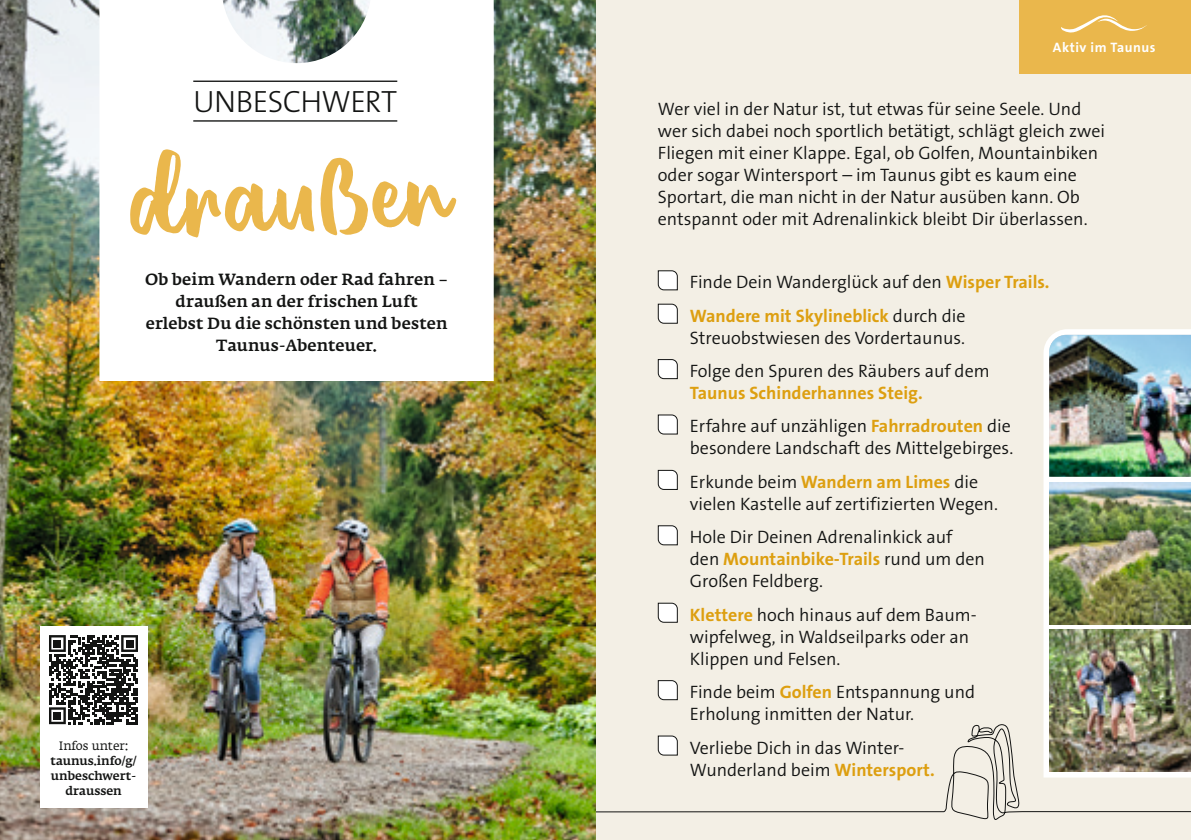
<style>
.page{position:relative;width:1191px;height:840px;background:#fff}
.page>*{position:absolute;margin:0;border:0;box-sizing:border-box;transform-origin:0 0}
.t1{font:131.2px "Believer";color:#eab74c}
.t2{font:300 30.8px "The Sans B3";letter-spacing:-.02em;color:#131413}
.t3{font:300 18px/22px "The Sans B4";color:#131413}
.t4{font:700 18px "The Sans B7";color:#dd9f10}
.t5{font:500 16px/22px "Fedra Serif A Pro";letter-spacing:.01em;color:#131413;text-align:center}
.t6{font:700 13.8px "The Sans B7";letter-spacing:.04em;color:#fff}
.t7{font:500 12px/15px "Fedra Serif A Pro";color:#131413;text-align:center}
.t8{font:12px "Fedra Serif A Pro";color:#131413}
.s1{font-family:"The Sans B7";font-weight:700;color:#dd9f10}
.s2{font-family:"The Sans B4";font-weight:300;color:#131413}
</style>
<div class="page">
<div style="left:595px;top:0;width:596px;height:839px;background:#f3efe5"></div>
<svg style="left:595px;top:722px;width:596px;height:98px"></svg>
<img style="left:0;top:0;width:595px;height:839px">
<svg style="left:1043px;top:329px;width:148px;height:448px;background:#f2f3f0"></svg>
<img style="left:1049px;top:334px;width:142px;height:142px">
<img style="left:1049px;top:482px;width:142px;height:142px">
<img style="left:1049px;top:629px;width:142px;height:142px">
<div style="left:40px;top:625px;width:108px;height:181px;background:#fff"></div>
<svg style="left:99px;top:0;width:395px;height:380px"></svg>
<hr style="left:193px;top:80px;width:204px;height:2px;background:#131413">
<hr style="left:193px;top:120px;width:204px;height:1px;background:#131413">
<div style="left:1019px;top:0;width:172px;height:74px;background:#eab74c"></div>
<svg style="left:1061px;top:15px;width:86px;height:18px"></svg>
<svg style="left:49px;top:635px;width:89px;height:88px"></svg>
<div style="left:54px;top:639px;width:7px;height:7px;background:#131413"></div>
<div style="left:126px;top:639px;width:7px;height:7px;background:#131413"></div>
<div style="left:54px;top:711px;width:7px;height:8px;background:#131413"></div>
<svg style="left:657px;top:270px;width:21px;height:20px"></svg>
<svg style="left:657px;top:303px;width:21px;height:21px"></svg>
<svg style="left:657px;top:359px;width:21px;height:20px"></svg>
<svg style="left:657px;top:414px;width:21px;height:20px"></svg>
<svg style="left:657px;top:469px;width:21px;height:21px"></svg>
<svg style="left:657px;top:525px;width:21px;height:20px"></svg>
<svg style="left:657px;top:602px;width:21px;height:20px"></svg>
<svg style="left:657px;top:680px;width:21px;height:20px"></svg>
<svg style="left:657px;top:734px;width:21px;height:21px"></svg>
<h2 class="t2" style="left:193px;top:86px;width:205px">UNBESCHWERT</h2>
<h1 class="t1" style="left:132px;top:140px;width:323px;rotate:-2deg">draußen</h1>
<p class="t5" style="left:145px;top:268px;width:305px">Ob beim Wandern oder Rad fahren – draußen an der frischen Luft erlebst Du die schönsten und besten<br>Taunus-Abenteuer.</p>
<p class="t8" style="left:59px;top:738px;width:71px">Infos unter:</p>
<p class="t7" style="left:51px;top:753px;width:88px">taunus.info/g/ unbeschwert&shy;draussen</p>
<p class="t6" style="left:1052px;top:40px;width:104px">Aktiv im Taunus</p>
<p class="t3" style="left:658px;top:99px;width:449px">Wer viel in der Natur ist, tut etwas für seine Seele. Und wer sich dabei noch sportlich betätigt, schlägt gleich zwei Fliegen mit einer Klappe. Egal, ob Golfen, Mountainbiken oder sogar Wintersport – im Taunus gibt es kaum eine Sportart, die man nicht in der Natur ausüben kann. Ob entspannt oder mit Adrenalinkick bleibt Dir überlassen.</p>
<p class="t3" style="left:690px;top:272px;width:361px">Finde Dein Wanderglück auf den <span class="s1">Wisper Trails.</span></p>
<p class="t4" style="left:690px;top:306px;width:277px">Wandere mit Skylineblick <span class="s2">durch die</span></p>
<p class="t3" style="left:690px;top:321px;width:301px;line-height:33.4px">Streuobstwiesen des Vordertaunus.<br>Folge den Spuren des Räubers auf dem</p>
<p class="t4" style="left:690px;top:383px;width:234px">Taunus Schinderhannes Steig.</p>
<p class="t3" style="left:690px;top:416px;width:325px">Erfahre auf unzähligen <span class="s1">Fahrradrouten</span> die besondere Landschaft des Mittelgebirges.</p>
<p class="t3" style="left:690px;top:471px;width:309px">Erkunde beim <span class="s1">Wandern am Limes</span> die vielen Kastelle auf zertifizierten Wegen.</p>
<p class="t3" style="left:690px;top:526px;width:264px">Hole Dir Deinen Adrenalinkick auf</p>
<p class="t4" style="left:690px;top:549px;width:297px"><span class="s2">den</span> Mountainbike-Trails <span class="s2">rund um den</span></p>
<p class="t3" style="left:690px;top:565px;width:288px;line-height:33.4px">Großen Feldberg.<br><span class="s1">Klettere</span> hoch hinaus auf dem Baum-</p>
<p class="t3" style="left:690px;top:626px;width:281px">wipfelweg, in Waldseilparks oder an<br>Klippen und Felsen.</p>
<p class="t3" style="left:690px;top:681px;width:287px">Finde beim <span class="s1">Golfen</span> Entspannung und<br>Erholung inmitten der Natur.</p>
<p class="t3" style="left:690px;top:736px;width:246px">Verliebe Dich in das Winter-<br>Wunderland beim <span class="s1">Wintersport.</span></p>
</div>
